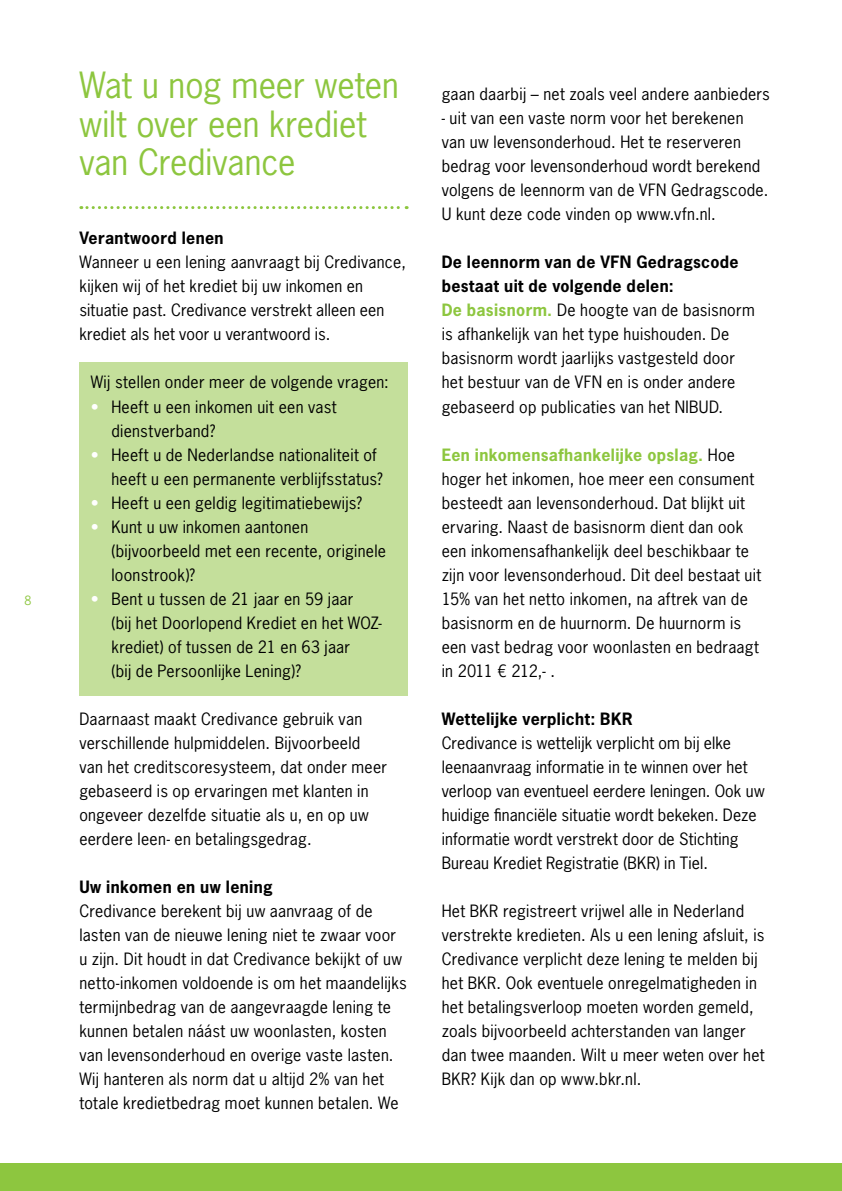
<style>
.page{position:relative;width:842px;height:1191px;background:#fff}
.page>*{position:absolute;margin:0;border:0;box-sizing:border-box;transform-origin:0 0}
.t1{font:34px/38px "News Gothic Std";letter-spacing:-.005em;color:#8dc63f}
.t2{font:16px/24px "News Gothic Std";letter-spacing:.02em;color:#000}
.t3{font:700 16px "News Gothic Std";letter-spacing:.025em;color:#000}
.t4{font:12px "News Gothic Std";color:#8dc63f}
.s1{color:#fff}
.s2{font-weight:700}
.s3{font-weight:700;color:#8dc63f}
</style>
<div class="page">
<div style="left:0;top:1163px;width:842px;height:28px;background:#8dc63f"></div>
<div style="left:79px;top:362px;width:329px;height:334px;background:#c4df9b"></div>
<svg style="left:81px;top:206px;width:326px;height:3px"></svg>
<p class="t4" style="left:24px;top:592px;width:8px">8</p>
<h1 class="t1" style="left:79px;top:66px;width:321px">Wat u nog meer weten wilt over een krediet van Credivance</h1>
<p class="t3" style="left:79px;top:228px;width:146px">Verantwoord lenen</p>
<p class="t2" style="left:79px;top:250px;width:328px">Wanneer u een lening aanvraagt bij Credivance, kijken wij of het krediet bij uw inkomen en situatie past. Credivance verstrekt alleen een krediet als het voor u verantwoord is.</p>
<p class="t2" style="left:91px;top:370px;width:300px">Wij stellen onder meer de volgende vragen:</p>
<p class="t2" style="left:111px;top:394px;width:227px;text-indent:-21px"><span class="s1">•</span> Heeft u een inkomen uit een vast dienstverband?</p>
<p class="t2" style="left:111px;top:442px;width:273px;text-indent:-21px"><span class="s1">•</span> Heeft u de Nederlandse nationaliteit of heeft u een permanente verblijfsstatus?</p>
<p class="t2" style="left:91px;top:490px;width:273px"><span class="s1">•</span> Heeft u een geldig legitimatiebewijs?</p>
<p class="t2" style="left:111px;top:514px;width:276px;text-indent:-21px"><span class="s1">•</span> Kunt u uw inkomen aantonen (bijvoorbeeld met een recente, originele loonstrook)?</p>
<p class="t2" style="left:111px;top:586px;width:272px;text-indent:-21px"><span class="s1">•</span> Bent u tussen de 21 jaar en 59 jaar<br>(bij het Doorlopend Krediet en het WOZ&shy;krediet) of tussen de 21 en 63 jaar<br>(bij de Persoonlijke Lening)?</p>
<p class="t2" style="left:79px;top:706px;width:309px">Daarnaast maakt Credivance gebruik van verschillende hulpmiddelen. Bijvoorbeeld van het creditscoresysteem, dat onder meer gebaseerd is op ervaringen met klanten in ongeveer dezelfde situatie als u, en op uw eerdere leen- en betalingsgedrag.</p>
<p class="t3" style="left:79px;top:876px;width:195px">Uw inkomen en uw lening</p>
<p class="t2" style="left:79px;top:898px;width:329px">Credivance berekent bij uw aanvraag of de lasten van de nieuwe lening niet te zwaar voor u zijn. Dit houdt in dat Credivance bekijkt of uw netto-inkomen voldoende is om het maandelijks termijnbedrag van de aangevraagde lening te kunnen betalen náást uw woonlasten, kosten van levensonderhoud en overige vaste lasten.<br>Wij hanteren als norm dat u altijd 2% van het totale kredietbedrag moet kunnen betalen. We</p>
<p class="t2" style="left:442px;top:82px;width:330px">gaan daarbij – net zoals veel andere aanbieders</p>
<p class="t2" style="left:442px;top:106px;width:328px">- uit van een vaste norm voor het berekenen van uw levensonderhoud. Het te reserveren bedrag voor levensonderhoud wordt berekend volgens de leennorm van de VFN Gedragscode.<br>U kunt deze code vinden op www.vfn.nl.</p>
<p class="t2" style="left:442px;top:250px;width:315px"><span class="s2">De leennorm van de VFN Gedragscode bestaat uit de volgende delen:<br></span><span class="s3">De basisnorm.</span> De hoogte van de basisnorm is afhankelijk van het type huishouden. De basisnorm wordt jaarlijks vastgesteld door het bestuur van de VFN en is onder andere gebaseerd op publicaties van het NIBUD.</p>
<p class="t2" style="left:442px;top:442px;width:321px"><span class="s3">Een inkomensafhankelijke opslag.</span> Hoe hoger het inkomen, hoe meer een consument besteedt aan levensonderhoud. Dat blijkt uit ervaring. Naast de basisnorm dient dan ook een inkomensafhankelijk deel beschikbaar te zijn voor levensonderhoud. Dit deel bestaat uit 15% van het netto inkomen, na aftrek van de basisnorm en de huurnorm. De huurnorm is een vast bedrag voor woonlasten en bedraagt in 2011 € 212,- .</p>
<p class="t3" style="left:442px;top:708px;width:192px">Wettelijke verplicht: BKR</p>
<p class="t2" style="left:442px;top:730px;width:324px">Credivance is wettelijk verplicht om bij elke leenaanvraag informatie in te winnen over het verloop van eventueel eerdere leningen. Ook uw huidige financiële situatie wordt bekeken. Deze informatie wordt verstrekt door de Stichting Bureau Krediet Registratie (BKR) in Tiel.</p>
<p class="t2" style="left:442px;top:898px;width:325px">Het BKR registreert vrijwel alle in Nederland verstrekte kredieten. Als u een lening afsluit, is Credivance verplicht deze lening te melden bij het BKR. Ook eventuele onregelmatigheden in het betalingsverloop moeten worden gemeld, zoals bijvoorbeeld achterstanden van langer dan twee maanden. Wilt u meer weten over het BKR? Kijk dan op www.bkr.nl.</p>
</div>
